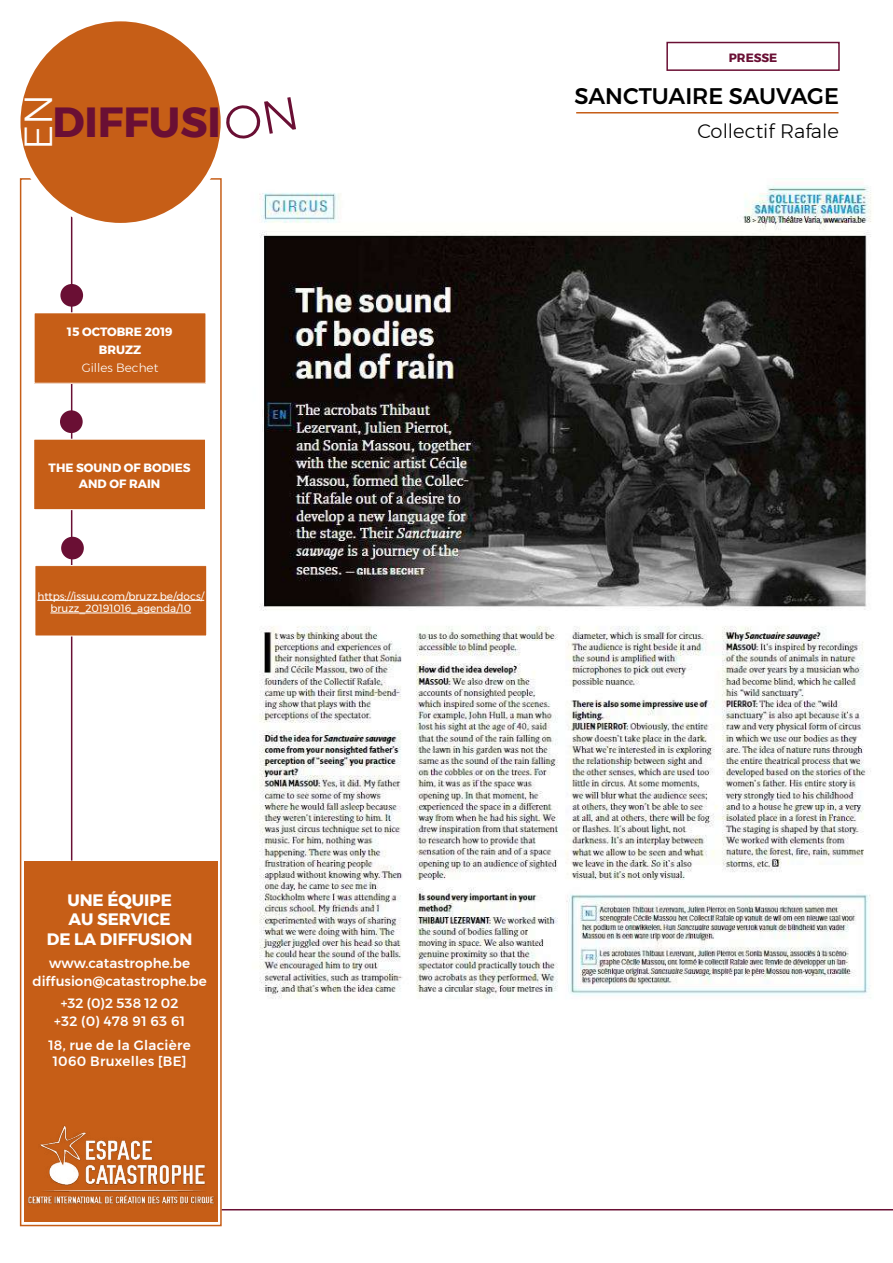
<style>
.page{position:relative;width:893px;height:1263px;background:#fff}
.page>*{position:absolute;margin:0;border:0;box-sizing:border-box;transform-origin:0 0}
.t1{font:700 42px "Montserrat";color:#6a0f34}
.t2{font:300 39px "Montserrat";color:#fff}
.t3{font:500 22.5px "Montserrat";color:#000}
.t4{font:300 19.5px "Montserrat";color:#000}
.t5{font:700 16.5px/19.8px "Montserrat";color:#fff;text-align:center}
.t6{font:500 13.5px/18px "Montserrat";letter-spacing:.02em;color:#fff;text-align:center}
.t7{font:500 13.5px/18px "Montserrat";color:#fff;text-align:center}
.t8{font:700 12px/18px "Montserrat";color:#fff;text-align:center}
.t9{font:300 12px "Montserrat";color:#fff}
.t10{font:700 12px "Montserrat";color:#6a0f34}
.t11{font:10.5px/12.6px "Montserrat";color:#fff;text-align:center}
</style>
<div class="page">
<div style="left:20px;top:178px;width:202px;height:1048px;border:2px solid #c65e17"></div>
<div style="left:24px;top:860px;width:194px;height:258px;background:#c65e17"></div>
<div style="left:60px;top:284px;width:23px;height:23px;background:#6a0f34;border-radius:50%"></div>
<hr style="left:71px;top:133px;width:1px;height:727px;background:#6a0f34">
<div style="left:34px;top:313px;width:172px;height:70px;background:#c65e17"></div>
<div style="left:17px;top:18px;width:207px;height:208px;background:#c65e17;border-radius:50%"></div>
<div style="left:14px;top:15px;width:213px;height:214px;border:6px solid #fff;border-radius:50%"></div>
<div style="left:24px;top:1111px;width:194px;height:111px;background:#c65e17"></div>
<img style="left:21px;top:1120px;width:201px;height:89px">
<hr style="left:576px;top:112px;width:262px;height:1px;background:#c65e17">
<div style="left:666px;top:42px;width:174px;height:29px;border:2px solid #6a0f34"></div>
<div style="left:61px;top:537px;width:23px;height:22px;background:#6a0f34;border-radius:50%"></div>
<div style="left:35px;top:566px;width:172px;height:70px;background:#c65e17"></div>
<hr style="left:37px;top:600px;width:167px;height:1px;background:#fff">
<hr style="left:50px;top:613px;width:141px;height:1px;background:#fff">
<div style="left:35px;top:565px;width:172px;height:71px;border:1px solid #fff"></div>
<div style="left:60px;top:410px;width:23px;height:23px;background:#6a0f34;border-radius:50%"></div>
<div style="left:34px;top:439px;width:172px;height:71px;background:#c65e17"></div>
<div style="left:34px;top:439px;width:172px;height:71px;border:1px solid #fff"></div>
<hr style="left:222px;top:1209px;width:671px;height:1px;background:#6a0f34">
<img style="left:259px;top:185px;width:612px;height:814px">
<svg style="left:224px;top:99px;width:3px;height:42px"></svg>
<h2 class="t2" style="left:9px;top:150px;width:58px;rotate:-90deg">EN</h2>
<h1 class="t1" style="left:52px;top:88px;width:170px">DIFFUSI</h1>
<p class="t8" style="left:67px;top:323px;width:107px">15 OCTOBRE 2019<br>BRUZZ</p>
<p class="t9" style="left:82px;top:359px;width:78px">Gilles Bechet</p>
<p class="t8" style="left:49px;top:459px;width:143px;line-height:16.5px">THE SOUND OF BODIES<br>AND OF RAIN</p>
<p class="t11" style="left:37px;top:589px;width:168px">https://issuu.com/bruzz.be/docs/ bruzz_20191016_agenda/10</p>
<p class="t5" style="left:47px;top:890px;width:147px">UNE ÉQUIPE<br>AU SERVICE<br>DE LA DIFFUSION</p>
<p class="t7" style="left:32px;top:954px;width:176px">www.catastrophe.be diffusion@catastrophe.be</p>
<p class="t6" style="left:54px;top:994px;width:132px">+32 (0)2 538 12 02 +32 (0) 478 91 63 61</p>
<p class="t6" style="left:49px;top:1037px;width:144px;line-height:16.2px">18, rue de la Glacière<br>1060 Bruxelles [BE]</p>
<p class="t10" style="left:729px;top:48px;width:50px">PRESSE</p>
<h3 class="t3" style="left:574px;top:78px;width:266px">SANCTUAIRE SAUVAGE</h3>
<h3 class="t4" style="left:697px;top:116px;width:143px">Collectif Rafale</h3>
</div>
